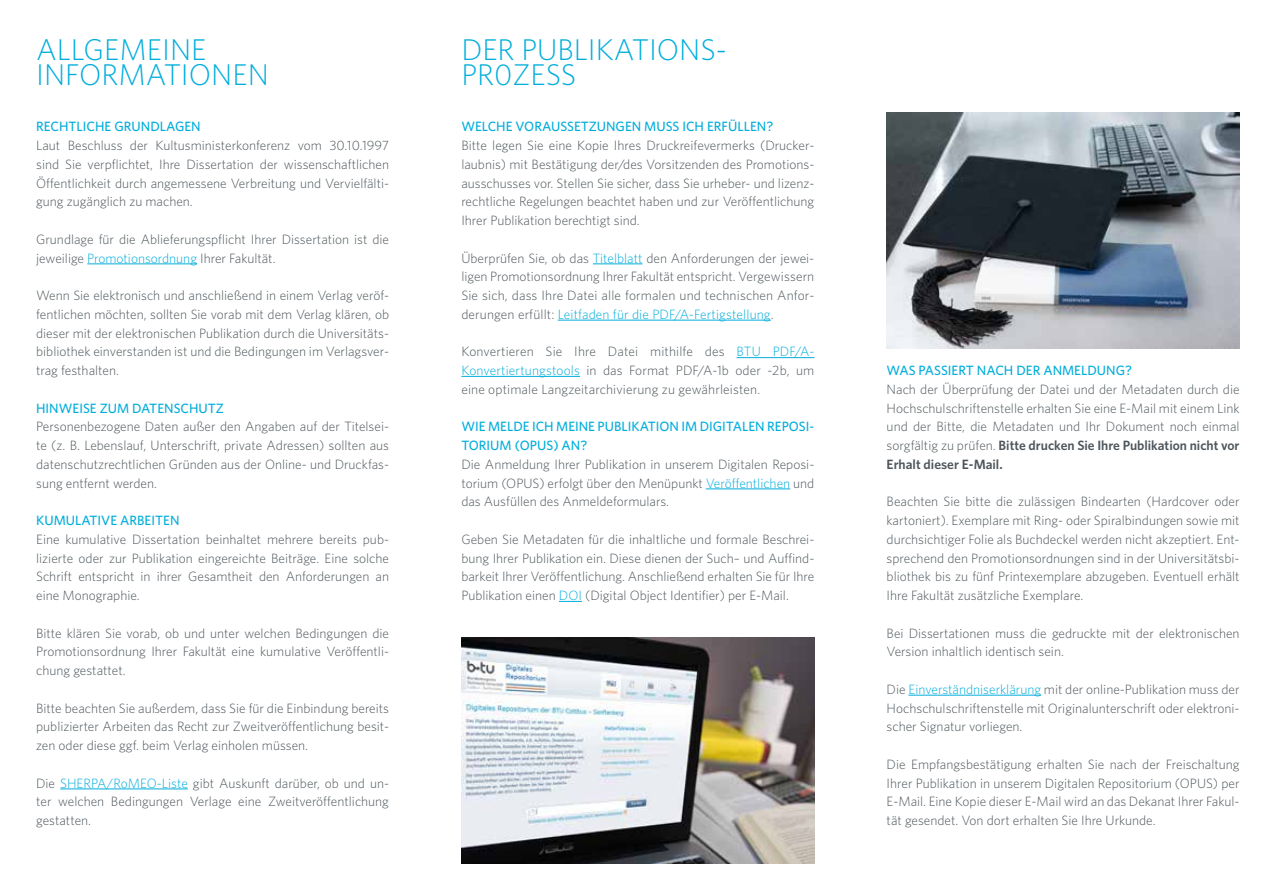
<style>
.page{position:relative;width:1263px;height:893px;background:#fff}
.page>*{position:absolute;margin:0;border:0;box-sizing:border-box;transform-origin:0 0}
.t1{font:300 30px/25.2px "Whitney";color:#00addc}
.t2{font:300 13.5px/18.8px "Whitney";color:#4d555b;text-align:justify}
.t3{font:500 13.5px/18.8px "Whitney";color:#00addc}
.s1{color:#00addc}
.s2{font-weight:600}
</style>
<div class="page">
<hr style="left:908px;top:695px;width:133px;height:1px;background:#00addc">
<hr style="left:593px;top:264px;width:49px;height:1px;background:#00addc">
<hr style="left:558px;top:320px;width:213px;height:1px;background:#00addc">
<hr style="left:737px;top:357px;width:77px;height:1px;background:#00addc">
<hr style="left:461px;top:376px;width:119px;height:1px;background:#00addc">
<hr style="left:706px;top:489px;width:84px;height:1px;background:#00addc">
<svg style="left:559px;top:601px;width:23px;height:1px"></svg>
<hr style="left:87px;top:264px;width:110px;height:1px;background:#00addc">
<hr style="left:60px;top:789px;width:128px;height:1px;background:#00addc">
<img style="left:887px;top:113px;width:352px;height:235px">
<img style="left:461px;top:638px;width:353px;height:225px">
<h1 class="t1" style="left:36px;top:36px;width:234px">ALLGEMEINE<br>INFORMATIONEN</h1>
<p class="t3" style="left:36px;top:117px;width:166px">RECHTLICHE GRUNDLAGEN</p>
<p class="t2" style="left:36px;top:136px;width:354px">Laut Beschluss der Kultusministerkonferenz vom 30.10.1997 sind Sie verpflichtet, Ihre Dissertation der wissenschaftlichen Öffentlichkeit durch angemessene Verbreitung und Vervielfälti&shy;gung zugänglich zu machen.</p>
<p class="t2" style="left:36px;top:229px;width:354px">Grundlage für die Ablieferungspflicht Ihrer Dissertation ist die jeweilige <span class="s1">Promotionsordnung</span> Ihrer Fakultät.</p>
<p class="t2" style="left:36px;top:286px;width:354px">Wenn Sie elektronisch und anschließend in einem Verlag veröf&shy;fentlichen möchten, sollten Sie vorab mit dem Verlag klären, ob dieser mit der elektronischen Publikation durch die Universitäts&shy;bibliothek einverstanden ist und die Bedingungen im Verlagsver&shy;trag festhalten.</p>
<p class="t3" style="left:36px;top:398px;width:189px">HINWEISE ZUM DATENSCHUTZ</p>
<p class="t2" style="left:36px;top:417px;width:354px">Personenbezogene Daten außer den Angaben auf der Titelsei&shy;te (z. B. Lebenslauf, Unterschrift, private Adressen) sollten aus datenschutzrechtlichen Gründen aus der Online- und Druckfas&shy;sung entfernt werden.</p>
<p class="t3" style="left:36px;top:511px;width:145px">KUMULATIVE ARBEITEN</p>
<p class="t2" style="left:36px;top:529px;width:354px">Eine kumulative Dissertation beinhaltet mehrere bereits pub&shy;lizierte oder zur Publikation eingereichte Beiträge. Eine solche Schrift entspricht in ihrer Gesamtheit den Anforderungen an eine Monographie.</p>
<p class="t2" style="left:36px;top:623px;width:354px">Bitte klären Sie vorab, ob und unter welchen Bedingungen die Promotionsordnung Ihrer Fakultät eine kumulative Veröffentli&shy;chung gestattet.</p>
<p class="t2" style="left:36px;top:698px;width:354px">Bitte beachten Sie außerdem, dass Sie für die Einbindung bereits publizierter Arbeiten das Recht zur Zweitveröffentlichung besit&shy;zen oder diese ggf. beim Verlag einholen müssen.</p>
<p class="t2" style="left:36px;top:773px;width:354px">Die <span class="s1">SHERPA/RoMEO-Liste</span> gibt Auskunft darüber, ob und un&shy;ter welchen Bedingungen Verlage eine Zweitveröffentlichung gestatten.</p>
<h1 class="t1" style="left:461px;top:36px;width:267px">DER PUBLIKATIONS-<br>PR0ZESS</h1>
<p class="t3" style="left:461px;top:117px;width:313px">WELCHE VORAUSSETZUNGEN MUSS ICH ERFÜLLEN?</p>
<p class="t2" style="left:461px;top:136px;width:354px">Bitte legen Sie eine Kopie Ihres Druckreifevermerks (Drucker&shy;laubnis) mit Bestätigung der/des Vorsitzenden des Promotions&shy;ausschusses vor. Stellen Sie sicher, dass Sie urheber- und lizenz&shy;rechtliche Regelungen beachtet haben und zur Veröffentlichung Ihrer Publikation berechtigt sind.</p>
<p class="t2" style="left:461px;top:248px;width:354px">Überprüfen Sie, ob das <span class="s1">Titelblatt</span> den Anforderungen der jewei&shy;ligen Promotionsordnung Ihrer Fakultät entspricht. Vergewissern Sie sich, dass Ihre Datei alle formalen und technischen Anfor&shy;derungen erfüllt: <span class="s1">Leitfaden für die PDF/A-Fertigstellung</span>.</p>
<p class="t2" style="left:461px;top:342px;width:354px">Konvertieren Sie Ihre Datei mithilfe des <span class="s1">BTU PDF/A-Konvertiertungstools</span> in das Format PDF/A-1b oder -2b, um eine optimale Langzeitarchivierung zu gewährleisten.</p>
<p class="t3" style="left:461px;top:417px;width:354px">WIE MELDE ICH MEINE PUBLIKATION IM DIGITALEN REPOSI-<br>TORIUM (OPUS) AN?</p>
<p class="t2" style="left:461px;top:454px;width:354px">Die Anmeldung Ihrer Publikation in unserem Digitalen Reposi&shy;torium (OPUS) erfolgt über den Menüpunkt <span class="s1">Veröffentlichen</span> und das Ausfüllen des Anmeldeformulars.</p>
<p class="t2" style="left:461px;top:529px;width:354px">Geben Sie Metadaten für die inhaltliche und formale Beschrei&shy;bung Ihrer Publikation ein. Diese dienen der Such– und Auffind&shy;barkeit Ihrer Veröffentlichung. Anschließend erhalten Sie für Ihre Publikation einen <span class="s1">DOI</span> (Digital Object Identifier) per E-Mail.</p>
<p class="t3" style="left:887px;top:361px;width:247px">WAS PASSIERT NACH DER ANMELDUNG?</p>
<p class="t2" style="left:887px;top:379px;width:354px">Nach der Überprüfung der Datei und der Metadaten durch die Hochschulschriftenstelle erhalten Sie eine E-Mail mit einem Link und der Bitte, die Metadaten und Ihr Dokument noch einmal sorgfältig zu prüfen. <span class="s2">Bitte drucken Sie Ihre Publikation nicht vor Erhalt dieser E-Mail.</span></p>
<p class="t2" style="left:887px;top:492px;width:354px">Beachten Sie bitte die zulässigen Bindearten (Hardcover oder kartoniert). Exemplare mit Ring- oder Spiralbindungen sowie mit durchsichtiger Folie als Buchdeckel werden nicht akzeptiert. Ent&shy;sprechend den Promotionsordnungen sind in der Universitätsbi&shy;bliothek bis zu fünf Printexemplare abzugeben. Eventuell erhält Ihre Fakultät zusätzliche Exemplare.</p>
<p class="t2" style="left:887px;top:623px;width:354px">Bei Dissertationen muss die gedruckte mit der elektronischen<br>Version inhaltlich identisch sein.</p>
<p class="t2" style="left:887px;top:679px;width:354px">Die <span class="s1">Einverständniserklärung</span> mit der online-Publikation muss der Hochschulschriftenstelle mit Originalunterschrift oder elektroni&shy;scher Signatur vorliegen.</p>
<p class="t2" style="left:887px;top:754px;width:354px">Die Empfangsbestätigung erhalten Sie nach der Freischaltung Ihrer Publikation in unserem Digitalen Repositorium (OPUS) per E-Mail. Eine Kopie dieser E-Mail wird an das Dekanat Ihrer Fakul&shy;tät gesendet. Von dort erhalten Sie Ihre Urkunde.</p>
</div>
